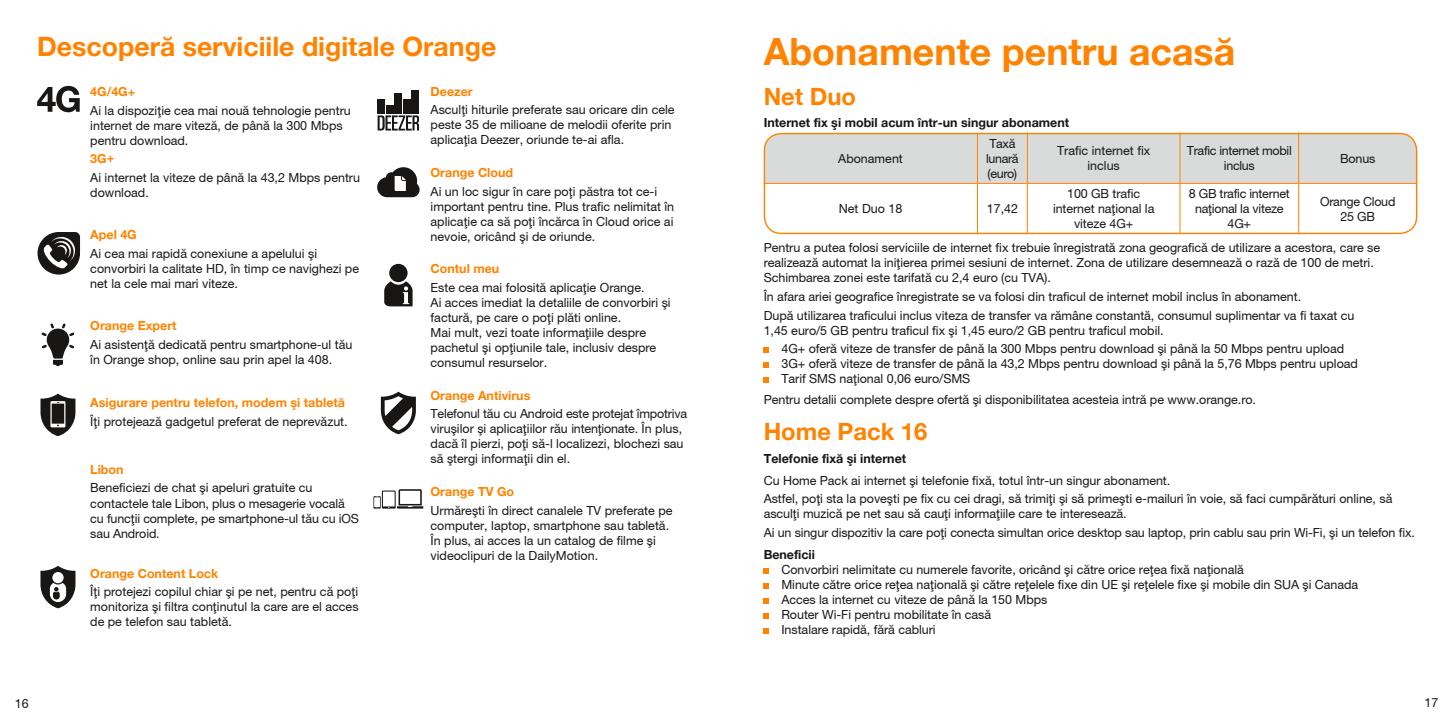
<style>
.page{position:relative;width:1453px;height:727px;background:#fff}
.page>*{position:absolute;margin:0;border:0;box-sizing:border-box;transform-origin:0 0}
.t1{font:700 37.5px "Rom Helvetica Neue";color:#ff8300}
.t2{font:700 26.62px "Rom Helvetica Neue";color:#ff8300}
.t3{font:700 23.75px "Rom Helvetica Neue";color:#ff8300}
.t4{font:12.5px/15px "Rom Helvetica Neue";letter-spacing:-.005em;color:#181716}
.t5{font:700 12.5px "Rom Helvetica Neue";color:#ff8300}
.t6{font:700 12.5px "Rom Helvetica Neue";color:#181716}
.t7{font:12.5px/15px "Rom Helvetica Neue";letter-spacing:-.025em;color:#181716;text-align:center}
.t8{font:12.5px/15px "Rom Helvetica Neue";letter-spacing:-.03em;color:#181716}
</style>
<div class="page">
<div style="left:764px;top:133px;width:653px;height:50px;background:#d9dada"></div>
<hr style="left:977px;top:133px;width:1px;height:50px;background:#ff8300">
<hr style="left:1027px;top:133px;width:1px;height:50px;background:#ff8300">
<hr style="left:1180px;top:133px;width:1px;height:50px;background:#ff8300">
<hr style="left:1298px;top:133px;width:1px;height:50px;background:#ff8300">
<hr style="left:764px;top:183px;width:213px;height:1px;background:#ff8300">
<hr style="left:977px;top:183px;width:50px;height:1px;background:#ff8300">
<hr style="left:977px;top:184px;width:1px;height:50px;background:#ff8300">
<hr style="left:1027px;top:183px;width:153px;height:1px;background:#ff8300">
<hr style="left:1027px;top:184px;width:1px;height:50px;background:#ff8300">
<hr style="left:1180px;top:183px;width:118px;height:1px;background:#ff8300">
<hr style="left:1180px;top:184px;width:1px;height:50px;background:#ff8300">
<hr style="left:1298px;top:183px;width:119px;height:1px;background:#ff8300">
<hr style="left:1298px;top:184px;width:1px;height:50px;background:#ff8300">
<div style="left:764px;top:133px;width:653px;height:101px;border:1px solid #ff8300;border-radius:17px"></div>
<svg style="left:764px;top:347px;width:5px;height:5px"></svg>
<svg style="left:764px;top:362px;width:5px;height:5px"></svg>
<svg style="left:764px;top:377px;width:5px;height:5px"></svg>
<svg style="left:764px;top:568px;width:5px;height:5px"></svg>
<svg style="left:764px;top:583px;width:5px;height:5px"></svg>
<svg style="left:764px;top:598px;width:5px;height:5px"></svg>
<svg style="left:764px;top:613px;width:5px;height:5px"></svg>
<svg style="left:764px;top:628px;width:5px;height:5px"></svg>
<div style="left:389px;top:264px;width:19px;height:18px;background:#181716;border-radius:50%"></div>
<svg style="left:384px;top:281px;width:29px;height:25px"></svg>
<svg style="left:37px;top:86px;width:43px;height:26px"></svg>
<svg style="left:381px;top:391px;width:35px;height:43px"></svg>
<svg style="left:42px;top:323px;width:32px;height:43px"></svg>
<svg style="left:40px;top:393px;width:35px;height:43px"></svg>
<svg style="left:378px;top:90px;width:41px;height:40px"></svg>
<svg style="left:40px;top:566px;width:35px;height:42px"></svg>
<svg style="left:38px;top:232px;width:42px;height:42px"></svg>
<svg style="left:373px;top:489px;width:50px;height:19px"></svg>
<svg style="left:377px;top:167px;width:43px;height:30px"></svg>
<h2 class="t2" style="left:37px;top:32px;width:461px">Descoper` serviciile digitale Orange</h2>
<p class="t5" style="left:90px;top:84px;width:47px">4G/4G+</p>
<p class="t4" style="left:90px;top:103px;width:262px">Ai la dispozi]ie cea mai nou` tehnologie pentru internet de mare vitez`, de pân` la 300 Mbps pentru download.</p>
<p class="t5" style="left:90px;top:151px;width:25px">3G+</p>
<p class="t4" style="left:90px;top:170px;width:271px">Ai internet la viteze de pân` la 43,2 Mbps pentru download.</p>
<p class="t5" style="left:90px;top:228px;width:48px">Apel 4G</p>
<p class="t4" style="left:90px;top:246px;width:270px">Ai cea mai rapid` conexiune a apelului [i convorbiri la calitate HD, în timp ce navighezi pe net la cele mai mari viteze.</p>
<p class="t5" style="left:90px;top:319px;width:88px">Orange Expert</p>
<p class="t4" style="left:90px;top:337px;width:264px">Ai asisten]` dedicat` pentru smartphone-ul t`u \n Orange shop, online sau prin apel la 408.</p>
<p class="t5" style="left:90px;top:396px;width:256px">Asigurare pentru telefon, modem [i tablet`</p>
<p class="t4" style="left:90px;top:414px;width:259px">|]i protejeaz` gadgetul preferat de neprev`zut.</p>
<p class="t5" style="left:90px;top:462px;width:35px">Libon</p>
<p class="t4" style="left:90px;top:480px;width:270px">Beneficiezi de chat [i apeluri gratuite cu contactele tale Libon, plus o mesagerie vocal` cu func]ii complete, pe smartphone-ul t`u cu iOS sau Android.</p>
<p class="t5" style="left:90px;top:566px;width:130px">Orange Content Lock</p>
<p class="t4" style="left:90px;top:584px;width:270px;text-align:justify">|]i protejezi copilul chiar [i pe net, pentru c` po]i monitoriza [i filtra con]inutul la care are el acces de pe telefon sau tablet`.</p>
<p class="t5" style="left:431px;top:84px;width:44px">Deezer</p>
<p class="t4" style="left:431px;top:102px;width:245px">Ascul]i hiturile preferate sau oricare din cele peste 35 de milioane de melodii oferite prin aplica]ia Deezer, oriunde te-ai afla.</p>
<p class="t5" style="left:431px;top:165px;width:84px">Orange Cloud</p>
<p class="t4" style="left:431px;top:184px;width:245px">Ai un loc sigur \n care po]i p`stra tot ce-i important pentru tine. Plus trafic nelimitat \n aplica]ie ca s` po]i \nc`rca \n Cloud orice ai nevoie, oricând [i de oriunde.</p>
<p class="t5" style="left:431px;top:262px;width:70px">Contul meu</p>
<p class="t4" style="left:431px;top:280px;width:242px">Este cea mai folosit` aplica]ie Orange.<br>Ai acces imediat la detaliile de convorbiri [i factur`, pe care o po]i pl`ti online.<br>Mai mult, vezi toate informa]iile despre pachetul [i op]iunile tale, inclusiv despre consumul resurselor.</p>
<p class="t5" style="left:431px;top:388px;width:101px">Orange Antivirus</p>
<p class="t4" style="left:431px;top:406px;width:258px">Telefonul t`u cu Android este protejat împotriva viru[ilor [i aplica]iilor r`u inten]ionate. |n plus, dac` îl pierzi, po]i s`-l localizezi, blochezi sau s` [tergi informa]ii din el.</p>
<p class="t5" style="left:431px;top:484px;width:85px">Orange TV Go</p>
<p class="t4" style="left:431px;top:502px;width:243px">Urm`re[ti \n direct canalele TV preferate pe computer, laptop, smartphone sau tablet`. |n plus, ai acces la un catalog de filme [i videoclipuri de la DailyMotion.</p>
<h1 class="t1" style="left:764px;top:30px;width:473px">Abonamente pentru acas`</h1>
<h3 class="t3" style="left:764px;top:82px;width:94px">Net Duo</h3>
<p class="t6" style="left:764px;top:115px;width:307px">Internet fix [i mobil acum \ntr-un singur abonament</p>
<p class="t4" style="left:838px;top:151px;width:66px">Abonament</p>
<p class="t8" style="left:986px;top:136px;width:34px">Tax` lunar` (euro)</p>
<p class="t4" style="left:1057px;top:143px;width:95px;text-align:center">Trafic internet fix inclus</p>
<p class="t7" style="left:1187px;top:143px;width:106px">Trafic internet mobil inclus</p>
<p class="t4" style="left:1340px;top:151px;width:37px">Bonus</p>
<p class="t4" style="left:1053px;top:186px;width:103px;text-align:center">100 GB trafic internet na]ional la viteze 4G+</p>
<p class="t4" style="left:1189px;top:186px;width:102px;text-align:center">8 GB trafic internet na]ional la viteze<br>4G+</p>
<p class="t4" style="left:1320px;top:194px;width:77px;text-align:center">Orange Cloud<br>25 GB</p>
<p class="t4" style="left:764px;top:240px;width:618px">Pentru a putea folosi serviciile de internet fix trebuie \nregistrat` zona geografic` de utilizare a acestora, care se realizeaz` automat la ini]ierea primei sesiuni de internet. Zona de utilizare desemneaz` o raz` de 100 de metri.<br>Schimbarea zonei este tarifat` cu 2,4 euro (cu TVA).</p>
<p class="t4" style="left:764px;top:287px;width:592px;line-height:18.5px">|n afara ariei geografice \nregistrate se va folosi din traficul de internet mobil inclus \n abonament.<br>Dup` utilizarea traficului inclus viteza de transfer va r`mâne constant`, consumul suplimentar va fi taxat cu</p>
<p class="t4" style="left:781px;top:321px;width:564px;line-height:18.5px;text-indent:-18px">1,45 euro/5 GB pentru traficul fix [i 1,45 euro/2 GB pentru traficul mobil.<br>4G+ ofer` viteze de transfer de pân` la 300 Mbps pentru download [i pân` la 50 Mbps pentru upload</p>
<p class="t4" style="left:781px;top:356px;width:578px">3G+ ofer` viteze de transfer de pân` la 43,2 Mbps pentru download [i pân` la 5,76 Mbps pentru upload<br>Tarif SMS na]ional 0,06 euro/SMS</p>
<p class="t4" style="left:764px;top:392px;width:494px">Pentru detalii complete despre ofert` [i disponibilitatea acesteia intr` pe www.orange.ro.</p>
<h3 class="t3" style="left:764px;top:418px;width:165px">Home Pack 16</h3>
<p class="t6" style="left:764px;top:451px;width:144px">Telefonie fix` [i internet</p>
<p class="t4" style="left:764px;top:471px;width:630px;line-height:18.5px">Cu Home Pack ai internet [i telefonie fix`, totul \ntr-un singur abonament.<br>Astfel, po]i sta la pove[ti pe fix cu cei dragi, s` trimi]i [i s` prime[ti e-mailuri \n voie, s` faci cump`r`turi online, s`</p>
<p class="t4" style="left:764px;top:504px;width:653px;line-height:18.5px">ascul]i muzic` pe net sau s` cau]i informa]iile care te intereseaz`.<br>Ai un singur dispozitiv la care po]i conecta simultan orice desktop sau laptop, prin cablu sau prin Wi-Fi, [i un telefon fix.</p>
<p class="t6" style="left:764px;top:547px;width:53px">Beneficii</p>
<p class="t4" style="left:781px;top:562px;width:578px">Convorbiri nelimitate cu numerele favorite, oricând [i c`tre orice re]ea fix` na]ional`<br>Minute c`tre orice re]ea na]ional` [i c`tre re]elele fixe din UE [i re]elele fixe [i mobile din SUA [i Canada Acces la internet cu viteze de pân` la 150 Mbps<br>Router Wi-Fi pentru mobilitate \n cas`<br>Instalare rapid`, f`r` cabluri</p>
<p class="t4" style="left:839px;top:201px;width:65px">Net Duo 18</p>
<p class="t4" style="left:987px;top:201px;width:33px">17,42</p>
<p class="t4" style="left:15px;top:695px;width:15px">16</p>
<p class="t4" style="left:1424px;top:695px;width:15px">17</p>
</div>
